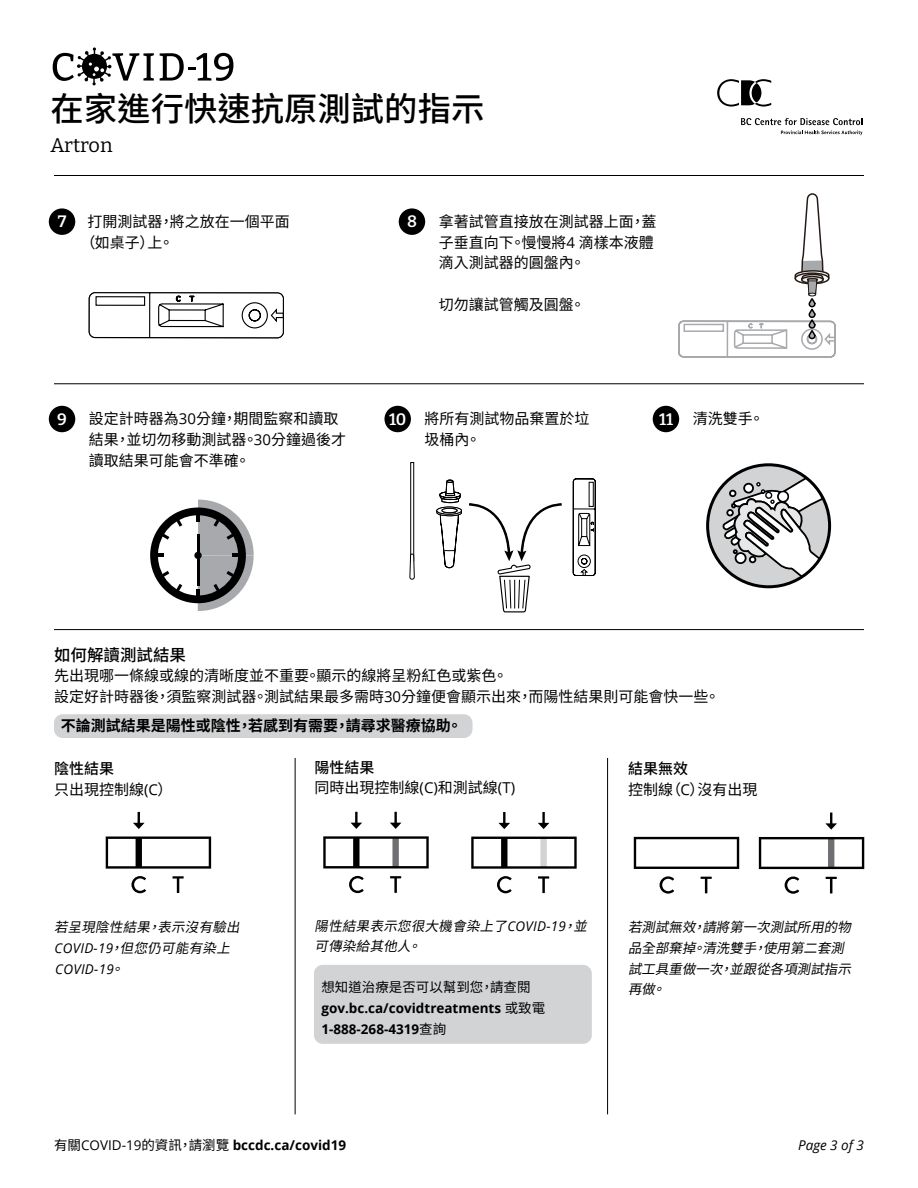
<style>
.page{position:relative;width:918px;height:1188px;background:#fff}
.page>*{position:absolute;margin:0;border:0;box-sizing:border-box;transform-origin:0 0}
.t1{font:500 33.3px "Noto Sans TC";color:#000}
.t2{font:19.8px "Bitter";color:#000}
.t3{font:500 16.5px "Noto Sans TC";color:#000}
.t4{font:600 16.5px "Bitter";color:#fff}
.t5{font:15px/20.7px "Noto Sans TC";color:#000}
.t6{font:700 15px "Noto Sans TC";color:#000}
.t7{font:italic 13.5px/20.7px "Noto Sans TC";color:#000}
.t8{font:700 13.5px/20.7px "Open Sans";color:#000}
.t9{font:italic 13.5px "Open Sans";letter-spacing:.02em;color:#000}
.t10{font:13.5px "Noto Sans TC";color:#000}
.s1{font-family:"Open Sans"}
.s2{font-weight:500}
.s3{font-family:"Noto Sans TC"}
.s4{font-family:"Noto Sans TC";font-weight:400}
.s5{font-weight:400}
</style>
<div class="page">
<div style="left:49px;top:208px;width:26px;height:27px;background:#000;border-radius:50%"></div>
<div style="left:399px;top:208px;width:26px;height:27px;background:#000;border-radius:50%"></div>
<div style="left:49px;top:406px;width:26px;height:26px;background:#000;border-radius:50%"></div>
<div style="left:384px;top:406px;width:27px;height:26px;background:#000;border-radius:50%"></div>
<div style="left:653px;top:406px;width:26px;height:26px;background:#000;border-radius:50%"></div>
<svg style="left:150px;top:500px;width:104px;height:111px"></svg>
<div style="left:194px;top:552px;width:8px;height:7px;background:#000;border-radius:50%"></div>
<hr style="left:197px;top:534px;width:3px;height:20px;background:#000">
<hr style="left:197px;top:558px;width:3px;height:28px;background:#000">
<hr style="left:54px;top:383px;width:810px;height:1px;background:#000">
<hr style="left:54px;top:629px;width:810px;height:1px;background:#000">
<svg style="left:708px;top:465px;width:122px;height:122px"></svg>
<div style="left:706px;top:463px;width:125px;height:125px;border:3px solid #000;border-radius:50%"></div>
<svg style="left:106px;top:837px;width:105px;height:32px"></svg>
<div style="left:136px;top:838px;width:6px;height:30px;background:#000"></div>
<svg style="left:133px;top:813px;width:12px;height:16px"></svg>
<svg style="left:131px;top:876px;width:15px;height:17px"></svg>
<svg style="left:172px;top:876px;width:12px;height:17px"></svg>
<svg style="left:323px;top:836px;width:106px;height:32px"></svg>
<div style="left:353px;top:838px;width:7px;height:29px;background:#000"></div>
<svg style="left:351px;top:813px;width:11px;height:16px"></svg>
<svg style="left:390px;top:813px;width:11px;height:16px"></svg>
<svg style="left:349px;top:876px;width:15px;height:17px"></svg>
<svg style="left:390px;top:876px;width:11px;height:17px"></svg>
<svg style="left:471px;top:837px;width:106px;height:32px"></svg>
<div style="left:501px;top:838px;width:6px;height:30px;background:#000"></div>
<svg style="left:498px;top:813px;width:12px;height:16px"></svg>
<svg style="left:538px;top:813px;width:11px;height:16px"></svg>
<svg style="left:497px;top:876px;width:15px;height:17px"></svg>
<svg style="left:538px;top:876px;width:11px;height:17px"></svg>
<svg style="left:634px;top:837px;width:105px;height:32px"></svg>
<svg style="left:660px;top:876px;width:14px;height:18px"></svg>
<svg style="left:701px;top:877px;width:11px;height:16px"></svg>
<svg style="left:825px;top:814px;width:12px;height:16px"></svg>
<svg style="left:759px;top:837px;width:105px;height:32px"></svg>
<svg style="left:785px;top:877px;width:14px;height:17px"></svg>
<svg style="left:826px;top:877px;width:11px;height:16px"></svg>
<hr style="left:607px;top:758px;width:1px;height:356px;background:#000">
<hr style="left:295px;top:758px;width:1px;height:356px;background:#000">
<div style="left:54px;top:714px;width:418px;height:24px;background:#d1d3d4;border-radius:9px"></div>
<svg style="left:678px;top:193px;width:158px;height:165px"></svg>
<svg style="left:469px;top:503px;width:93px;height:110px"></svg>
<svg style="left:436px;top:480px;width:26px;height:89px"></svg>
<div style="left:410px;top:462px;width:4px;height:99px;border:1px solid #000"></div>
<svg style="left:409px;top:494px;width:6px;height:86px"></svg>
<svg style="left:572px;top:478px;width:24px;height:99px"></svg>
<svg style="left:88px;top:292px;width:196px;height:47px"></svg>
<svg style="left:53px;top:47px;width:101px;height:38px"></svg>
<svg style="left:160px;top:53px;width:73px;height:28px"></svg>
<svg style="left:741px;top:118px;width:121px;height:17px"></svg>
<svg style="left:717px;top:79px;width:54px;height:28px"></svg>
<hr style="left:54px;top:175px;width:810px;height:1px;background:#000">
<div style="left:314px;top:965px;width:278px;height:79px;background:#d1d3d4;border-radius:9px"></div>
<h1 class="t1" style="left:51px;top:90px;width:435px">在家進行快速抗原測試的指示</h1>
<h2 class="t2" style="left:51px;top:133px;width:64px">Artron</h2>
<p class="t5" style="left:81px;top:211px;width:211px;text-indent:7px">打開測試器，將之放在一個平面（如桌子）上。</p>
<p class="t4" style="left:58px;top:211px;width:10px">7</p>
<p class="t4" style="left:407px;top:211px;width:11px">8</p>
<p class="t5" style="left:439px;top:211px;width:219px">拿著試管直接放在測試器上面，蓋子垂直向下。慢慢將<span class="s1">4</span> 滴樣本液體滴入測試器的圓盤內。</p>
<p class="t5" style="left:439px;top:294px;width:148px">切勿讓試管觸及圓盤。</p>
<p class="t5" style="left:89px;top:409px;width:259px">設定計時器為<span class="s1">30</span>分鐘，期間監察和讀取結果，並切勿移動測試器。<span class="s1">30</span>分鐘過後才讀取結果可能會不準確。</p>
<p class="t5" style="left:425px;top:409px;width:166px">將所有測試物品棄置於垃圾桶內。</p>
<p class="t5" style="left:693px;top:409px;width:73px">清洗雙手。</p>
<p class="t4" style="left:57px;top:408px;width:11px">9</p>
<p class="t4" style="left:389px;top:408px;width:19px">10</p>
<p class="t4" style="left:659px;top:408px;width:15px">11</p>
<p class="t3" style="left:54px;top:645px;width:133px">如何解讀測試結果</p>
<p class="t5" style="left:54px;top:666px;width:667px">先出現哪一條線或線的清晰度並不重要。顯示的線將呈粉紅色或紫色。<br>設定好計時器後，須監察測試器。測試結果最多需時<span class="s1">30</span>分鐘便會顯示出來，而陽性結果則可能會快一些。</p>
<p class="t6" style="left:61px;top:717px;width:403px">不論測試結果是陽性或陰性，若感到有需要，請尋求醫療協助。</p>
<p class="t5" style="left:54px;top:759px;width:120px"><span class="s2">陰性結果<br></span>只出現控制線<span class="s1">(C</span>）</p>
<p class="t5" style="left:315px;top:757px;width:202px"><span class="s2">陽性結果<br></span>同時出現控制線<span class="s1">(C)</span>和測試線<span class="s1">(T)</span></p>
<p class="t5" style="left:628px;top:759px;width:131px"><span class="s2">結果無效<br></span>控制線（<span class="s1">C</span>）沒有出現</p>
<p class="t7" style="left:54px;top:917px;width:194px">若呈現陰性結果，表示沒有驗出<br><span class="s1">CO VI D - 1 9</span>，但您仍可能有染上</p>
<p class="t9" style="left:55px;top:959px;width:77px">COVID-19<span class="s3">。</span></p>
<p class="t7" style="left:315px;top:916px;width:281px">陽性結果表示您很大機會染上了<span class="s1">C O VI D - 1 9</span> ，並可傳染給其他人。</p>
<p class="t10" style="left:321px;top:980px;width:211px">想知道治療是否可以幫到您，請查閱</p>
<p class="t8" style="left:321px;top:997px;width:225px">gov.bc.ca/covidtreatments <span class="s4">或致電<br></span>1-888-268-4319<span class="s4">查詢</span></p>
<p class="t7" style="left:628px;top:917px;width:231px">若測試無效，請將第一次測試所用的物品全部棄掉。清洗雙手，使用第二套測試工具重做一次，並跟從各項測試指示再做。</p>
<p class="t8" style="left:54px;top:1135px;width:294px"><span class="s4">有關</span><span class="s5">COVID-19</span><span class="s4">的資訊，請瀏覽</span> bccdc.ca/covid19</p>
<p class="t9" style="left:798px;top:1136px;width:67px">Page 3 of 3</p>
</div>
